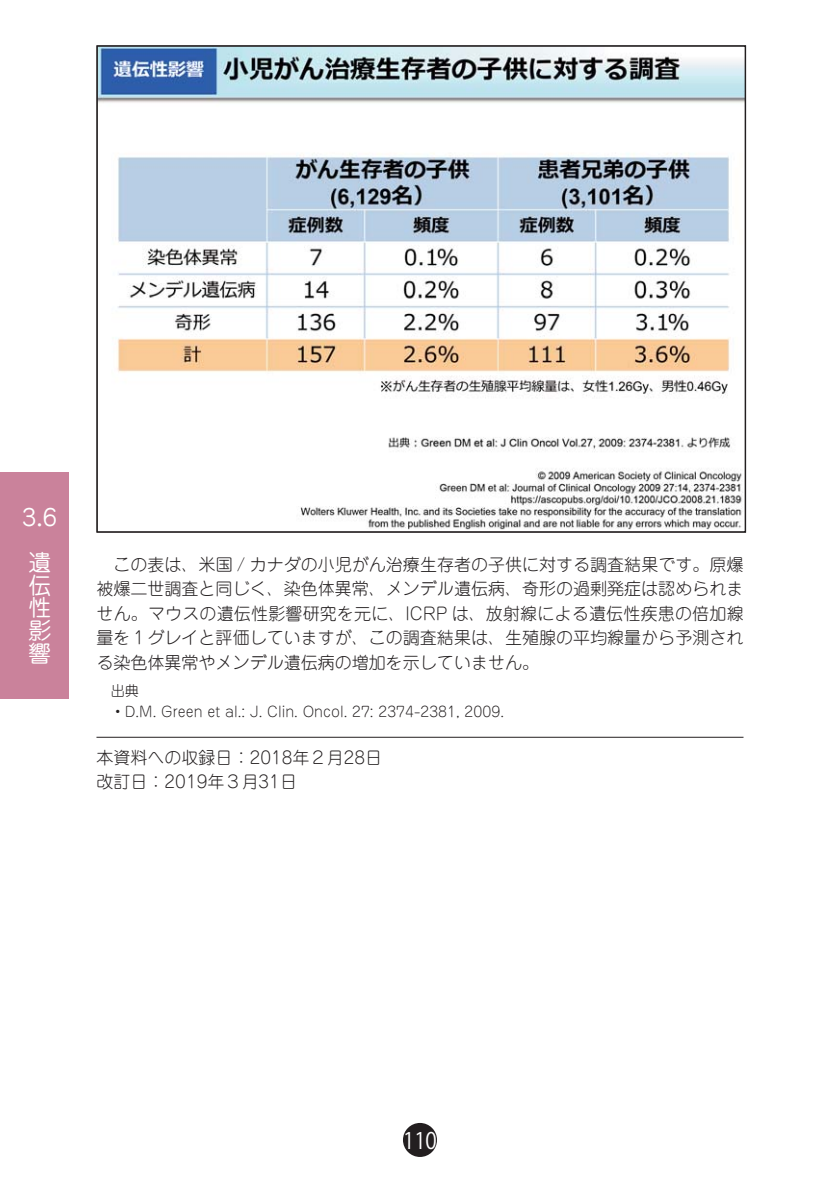
<style>
.page{position:relative;width:840px;height:1191px;background:#fff}
.page>*{position:absolute;margin:0;border:0;box-sizing:border-box;transform-origin:0 0}
.t1{font:22.6px/22.6px "Jun 201 Pro Regular 83 pv RKSJ H";color:#fff;text-align:justify}
.t2{font:22.6px "Koz Go Pr 6 N Regular 90 pv RKSJ H";color:#fff;scale:.9 1}
.t3{font:17px/24.4px "Jun 101 Pro Light 90 pv RKSJ H";color:#231f20;text-align:justify}
.t4{font:14.2px/20.4px "Jun 101 Pro Light 90 pv RKSJ H";color:#231f20}
</style>
<div class="page">
<div style="left:403px;top:1123px;width:34px;height:34px;background:#231f20;border-radius:50%"></div>
<div style="left:0;top:472px;width:68px;height:226px;background:#ca829b"></div>
<hr style="left:96px;top:737px;width:647px;height:1px;background:#231f20">
<img style="left:98px;top:47px;width:645px;height:483px">
<h1 class="t1" style="left:22px;top:509px;width:36px">3.6</h1>
<h1 class="t1" style="left:28px;top:554px;width:24px">遺伝性影響</h1>
<p class="t3" style="left:96px;top:554px;width:648px">　この表は、米国 / カナダの小児がん治療生存者の子供に対する調査結果です。原爆被爆二世調査と同じく、染色体異常、メンデル遺伝病、奇形の過剰発症は認められません。マウスの遺伝性影響研究を元に、ICRP は、放射線による遺伝性疾患の倍加線量を１グレイと評価していますが、この調査結果は、生殖腺の平均線量から予測される染色体異常やメンデル遺伝病の増加を示していません。</p>
<p class="t4" style="left:96px;top:682px;width:409px">　出典<br>　 • D.M. Green et al.: J. Clin. Oncol. 27: 2374-2381, 2009.</p>
<p class="t3" style="left:96px;top:747px;width:287px">本資料への収録日：2018年２月28日改訂日：2019年３月31日</p>
<h1 class="t2" style="left:403px;top:1131px;width:39px">110</h1>
</div>
